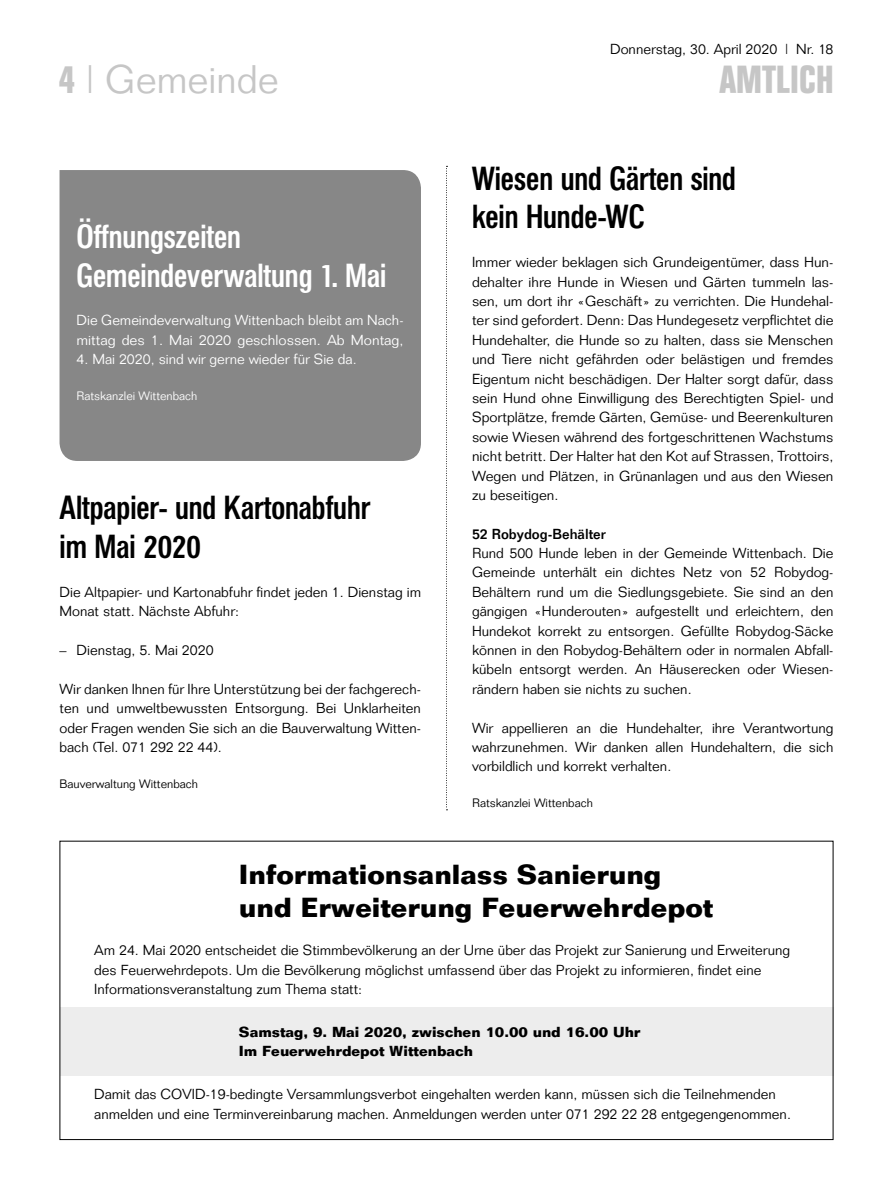
<style>
.page{position:relative;width:893px;height:1191px;background:#fff}
.page>*{position:absolute;margin:0;border:0;box-sizing:border-box;transform-origin:0 0}
.t1{font:300 39px "Folio";color:#c6c6c6}
.t2{font:700 39px "Folio Condensed BQ";letter-spacing:.015em;color:#c6c6c6}
.t3{font:500 33px/38.8px "Folio Condensed BQ";color:#000}
.t4{font:500 33px/38.7px "Folio Condensed BQ";color:#fff}
.t5{font:700 27px/32.4px "Folio";color:#000}
.t6{font:300 14.25px/19.4px "Folio";color:#000;text-align:justify}
.t7{font:300 14.25px/19.4px "Folio";color:#fff}
.t8{font:700 14.25px/19.4px "Folio";color:#000}
.t9{font:500 14.25px "Folio";color:#000}
.t10{font:300 12px "Folio";color:#000}
.t11{font:300 12px "Folio";color:#fff}
.s1{font-family:"Folio Condensed BQ";font-weight:700}
</style>
<div class="page">
<svg style="left:446px;top:166px;width:1px;height:644px"></svg>
<div style="left:60px;top:170px;width:361px;height:291px;background:#878787"></div>
<div style="left:60px;top:1007px;width:773px;height:68px;background:#ededed"></div>
<h1 class="t1" style="left:60px;top:56px;width:221px"><span class="s1">4</span> | Gemeinde</h1>
<h2 class="t4" style="left:77px;top:218px;width:311px">Öffnungszeiten<br>Gemeindeverwaltung 1. Mai</h2>
<p class="t7" style="left:77px;top:311px;width:329px">Die Gemeindeverwaltung Wittenbach bleibt am Nach&shy;mittag des 1. Mai 2020 geschlossen. Ab Montag,</p>
<p class="t7" style="left:77px;top:349px;width:282px">4. Mai 2020, sind wir gerne wieder für Sie da.</p>
<p class="t11" style="left:77px;top:388px;width:122px">Ratskanzlei Wittenbach</p>
<h2 class="t3" style="left:60px;top:489px;width:312px">Altpapier- und Kartonabfuhr im Mai 2020</h2>
<p class="t6" style="left:60px;top:582px;width:363px">Die Altpapier- und Kartonabfuhr findet jeden 1. Dienstag im<br>Monat statt. Nächste Abfuhr:</p>
<p class="t6" style="left:60px;top:640px;width:156px">– Dienstag, 5. Mai 2020</p>
<p class="t6" style="left:60px;top:679px;width:363px">Wir danken Ihnen für Ihre Unterstützung bei der fachgerech&shy;ten und umweltbewussten Entsorgung. Bei Unklarheiten oder Fragen wenden Sie sich an die Bauverwaltung Witten&shy;bach (Tel. 071 292 22 44).</p>
<p class="t10" style="left:60px;top:776px;width:140px">Bauverwaltung Wittenbach</p>
<p class="t6" style="left:610px;top:39px;width:225px">Donnerstag, 30. April 2020 | Nr. 18</p>
<h1 class="t2" style="left:719px;top:58px;width:116px">AMTLICH</h1>
<h2 class="t3" style="left:472px;top:160px;width:266px">Wiesen und Gärten sind kein Hunde-WC</h2>
<p class="t6" style="left:472px;top:252px;width:363px">Immer wieder beklagen sich Grundeigentümer, dass Hun&shy;dehalter ihre Hunde in Wiesen und Gärten tummeln las&shy;sen, um dort ihr «Geschäft» zu verrichten. Die Hundehal&shy;ter sind gefordert. Denn: Das Hundegesetz verpflichtet die Hundehalter, die Hunde so zu halten, dass sie Menschen und Tiere nicht gefährden oder belästigen und fremdes Eigentum nicht beschädigen. Der Halter sorgt dafür, dass sein Hund ohne Einwilligung des Berechtigten Spiel- und Sportplätze, fremde Gärten, Gemüse- und Beerenkulturen sowie Wiesen während des fortgeschrittenen Wachstums nicht betritt. Der Halter hat den Kot auf Strassen, Trottoirs, Wegen und Plätzen, in Grünanlagen und aus den Wiesen zu beseitigen.</p>
<p class="t9" style="left:472px;top:525px;width:135px">52 Robydog-Behälter</p>
<p class="t6" style="left:472px;top:543px;width:363px">Rund 500 Hunde leben in der Gemeinde Wittenbach. Die Gemeinde unterhält ein dichtes Netz von 52 Robydog-Behältern rund um die Siedlungsgebiete. Sie sind an den gängigen «Hunderouten» aufgestellt und erleichtern, den Hundekot korrekt zu entsorgen. Gefüllte Robydog-Säcke können in den Robydog-Behältern oder in normalen Abfall&shy;kübeln entsorgt werden. An Häuserecken oder Wiesen&shy;rändern haben sie nichts zu suchen.</p>
<p class="t6" style="left:472px;top:718px;width:363px">Wir appellieren an die Hundehalter, ihre Verantwortung wahrzunehmen. Wir danken allen Hundehaltern, die sich vorbildlich und korrekt verhalten.</p>
<p class="t10" style="left:472px;top:796px;width:122px">Ratskanzlei Wittenbach</p>
<h3 class="t5" style="left:239px;top:858px;width:476px">Informationsanlass Sanierung und Erweiterung Feuerwehrdepot</h3>
<p class="t6" style="left:94px;top:940px;width:697px;text-align:left">Am 24. Mai 2020 entscheidet die Stimmbevölkerung an der Urne über das Projekt zur Sanierung und Erweiterung des Feuerwehrdepots. Um die Bevölkerung möglichst umfassend über das Projekt zu informieren, findet eine<br>Informationsveranstaltung zum Thema statt:</p>
<p class="t8" style="left:239px;top:1022px;width:403px">Samstag, 9. Mai 2020, zwischen 10.00 und 16.00 Uhr<br>Im Feuerwehrdepot Wittenbach</p>
<p class="t6" style="left:94px;top:1084px;width:698px">Damit das COVID-19-bedingte Versammlungsverbot eingehalten werden kann, müssen sich die Teilnehmenden anmelden und eine Terminvereinbarung machen. Anmeldungen werden unter 071 292 22 28 entgegengenommen.</p>
</div>
